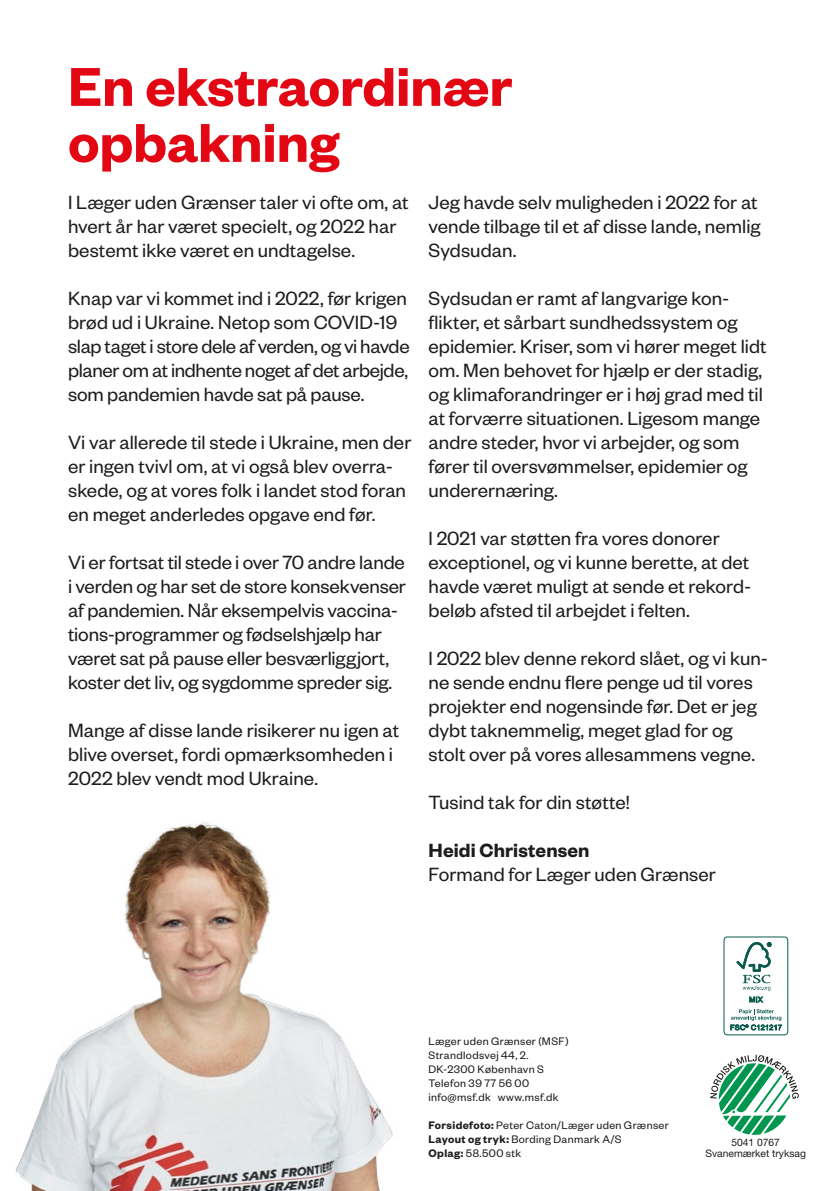
<style>
.page{position:relative;width:840px;height:1191px;background:#fff}
.page>*{position:absolute;margin:0;border:0;box-sizing:border-box;transform-origin:0 0}
.t1{font:600 60px/56px "Founders Grotesk";color:#e30613}
.t2{font:21px/24px "Founders Grotesk";color:#1d1d1b}
.t3{font:600 21px "Founders Grotesk";letter-spacing:.005em;color:#1d1d1b}
.t4{font:12px/14px "Founders Grotesk";letter-spacing:.03em;color:#1d1d1b}
.t5{font:10.2px/10.6px "Helvetica Neue LT Std";color:#1d1d1b;text-align:center}
.s1{font-weight:600}
</style>
<div class="page">
<img style="left:15px;top:822px;width:378px;height:369px">
<div style="left:723px;top:936px;width:64px;height:99px;border:1px solid #0b5a4d;border-radius:3px"></div>
<svg style="left:736px;top:942px;width:35px;height:48px"></svg>
<svg style="left:749px;top:996px;width:13px;height:6px"></svg>
<svg style="left:730px;top:1009px;width:51px;height:21px"></svg>
<svg style="left:710px;top:1054px;width:88px;height:81px"></svg>
<h1 class="t1" style="left:68px;top:56px;width:445px">En ekstraordinær opbakning</h1>
<p class="t2" style="left:68px;top:189px;width:342px">I Læger uden Grænser taler vi ofte om, at hvert år har været specielt, og 2022 har bestemt ikke været en undtagelse.</p>
<p class="t2" style="left:68px;top:285px;width:343px">Knap var vi kommet ind i 2022, før krigen brød ud i Ukraine. Netop som COVID-19 slap taget i store dele af verden, og vi havde planer om at indhente noget af det arbejde, som pandemien havde sat på pause.</p>
<p class="t2" style="left:68px;top:429px;width:344px">Vi var allerede til stede i Ukraine, men der er ingen tvivl om, at vi også blev overra&shy;skede, og at vores folk i landet stod foran en meget anderledes opgave end før.</p>
<p class="t2" style="left:68px;top:549px;width:339px">Vi er fortsat til stede i over 70 andre lande i verden og har set de store konsekvenser af pandemien. Når eksempelvis vaccina&shy;tions-programmer og fødselshjælp har været sat på pause eller besværliggjort, koster det liv, og sygdomme spreder sig.</p>
<p class="t2" style="left:68px;top:717px;width:332px">Mange af disse lande risikerer nu igen at blive overset, fordi opmærksomheden i<br>2022 blev vendt mod Ukraine.</p>
<p class="t2" style="left:428px;top:189px;width:333px">Jeg havde selv muligheden i 2022 for at vende tilbage til et af disse lande, nemlig<br>Sydsudan.</p>
<p class="t2" style="left:428px;top:285px;width:339px">Sydsudan er ramt af langvarige kon&shy;flikter, et sårbart sundhedssystem og epidemier. Kriser, som vi hører meget lidt om. Men behovet for hjælp er der stadig, og klimaforandringer er i høj grad med til at forværre situationen. Ligesom mange andre steder, hvor vi arbejder, og som fører til oversvømmelser, epidemier og underernæring.</p>
<p class="t2" style="left:428px;top:525px;width:324px">I 2021 var støtten fra vores donorer exceptionel, og vi kunne berette, at det havde været muligt at sende et rekord&shy;beløb afsted til arbejdet i felten.</p>
<p class="t2" style="left:428px;top:645px;width:341px">I 2022 blev denne rekord slået, og vi kun&shy;ne sende endnu flere penge ud til vores projekter end nogensinde før. Det er jeg dybt taknemmelig, meget glad for og stolt over på vores allesammens vegne.</p>
<p class="t2" style="left:428px;top:789px;width:203px">Tusind tak for din støtte!</p>
<p class="t3" style="left:428px;top:837px;width:162px">Heidi Christensen</p>
<p class="t2" style="left:428px;top:861px;width:288px">Formand for Læger uden Grænser</p>
<p class="t4" style="left:428px;top:1033px;width:141px">Læger uden Grænser (MSF)<br>Strandlodsvej 44, 2.<br>DK-2300 København S<br>Telefon 39 77 56 00 info@msf.dk www.msf.dk</p>
<p class="t4" style="left:428px;top:1117px;width:242px"><span class="s1">Forsidefoto:</span> Peter Caton/Læger uden Grænser<br><span class="s1">Layout og tryk:</span> Bording Danmark A/S<br><span class="s1">Oplag:</span> 58.500 stk</p>
<p class="t5" style="left:705px;top:1137px;width:102px">5041 0767<br>Svanemærket tryksag</p>
</div>
